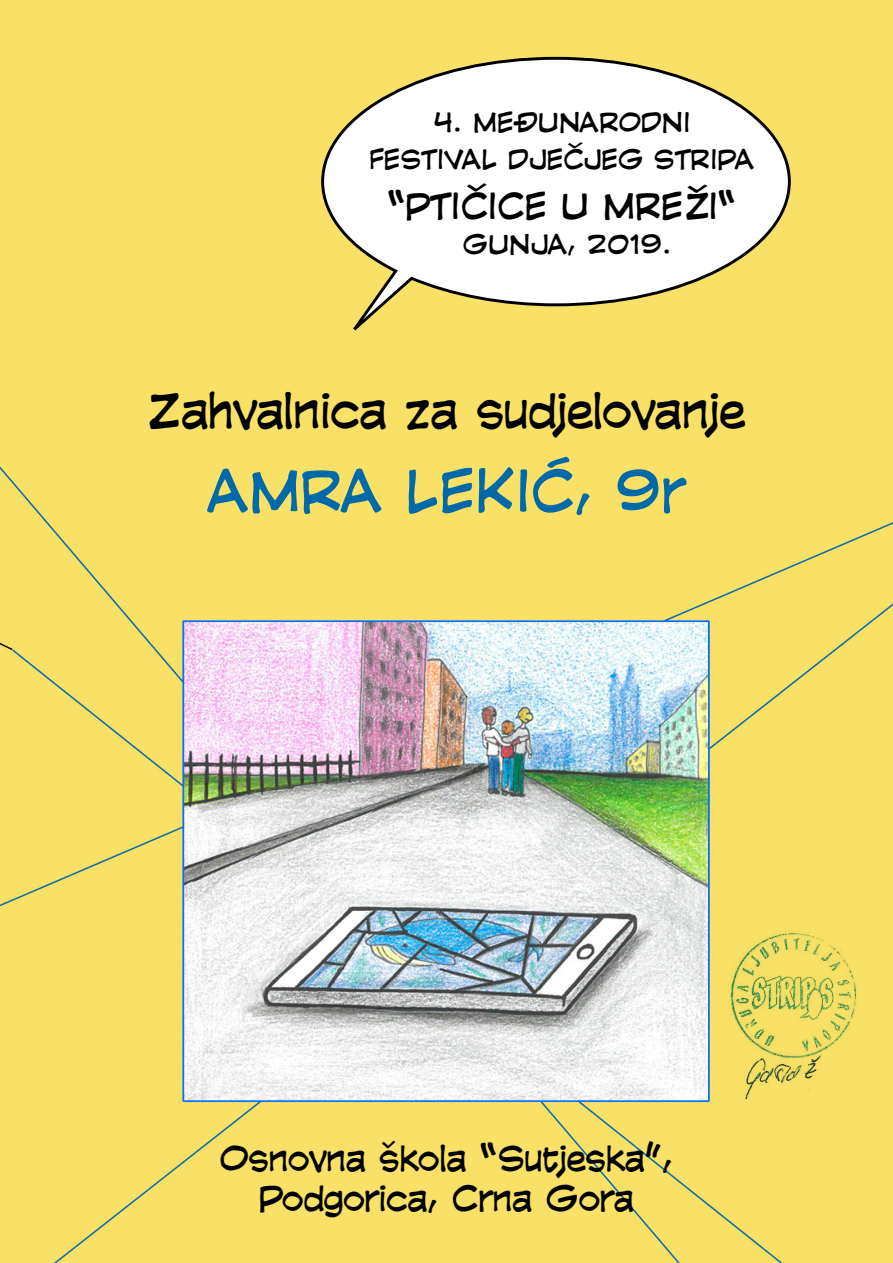
<style>
.page{position:relative;width:893px;height:1263px;background:#fff}
.page>*{position:absolute;margin:0;border:0;box-sizing:border-box;transform-origin:0 0}
.t1{font:54px "CC Comicrazy";color:#006aa8}
.t2{font:45px "CC Comicrazy";color:#000}
.t3{font:33.75px "CC Comicrazy";color:#000}
.t4{font:33px/39.6px "CC Comicrazy";color:#000;text-align:center}
.t5{font:25.35px/37.2px "CC Comicrazy";color:#000;text-align:center}
</style>
<div class="page">
<img style="left:0;top:0;width:893px;height:1263px">
<svg style="left:320px;top:55px;width:472px;height:283px"></svg>
<p class="t5" style="left:370px;top:102px;width:386px">4. MEĐUNARODNI<br>FESTIVAL DJEČJEG STRIPA</p>
<h3 class="t3" style="left:388px;top:183px;width:350px">“PTIČICE U MREŽI“</h3>
<p class="t5" style="left:463px;top:225px;width:211px">GUNJA, 2019.</p>
<h2 class="t2" style="left:148px;top:380px;width:599px">Zahvalnica za sudjelovanje</h2>
<h1 class="t1" style="left:209px;top:455px;width:477px">AMRA LEKIĆ, 9r</h1>
<h3 class="t4" style="left:220px;top:1137px;width:454px">Osnovna škola “Sutjeska”,<br>Podgorica, Crna Gora</h3>
</div>
